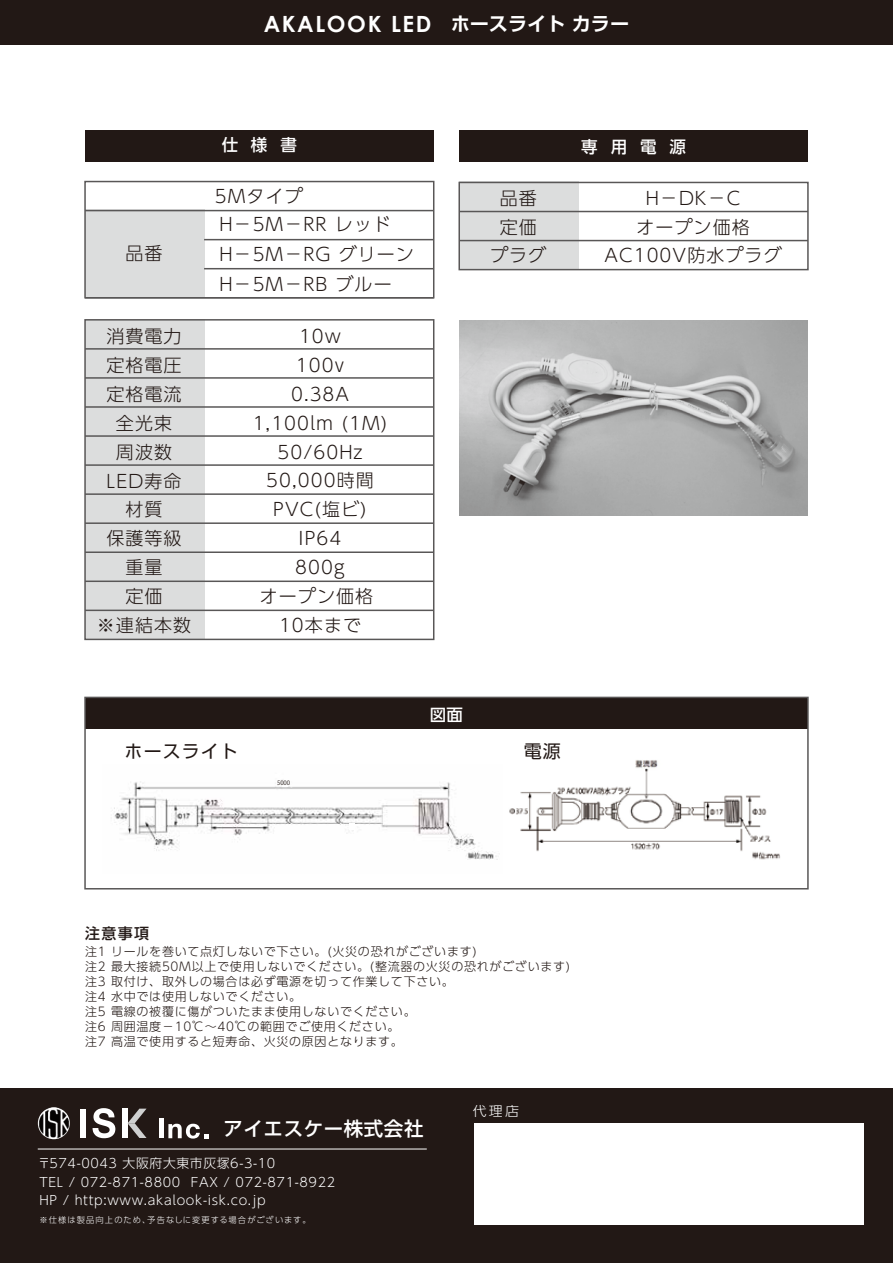
<style>
.page{position:relative;width:893px;height:1263px;background:#fff}
.page>*{position:absolute;margin:0;border:0;box-sizing:border-box;transform-origin:0 0}
.t1{font:700 22.35px "Century Gothic";letter-spacing:.07em;color:#fff}
.t2{font:500 19.5px "UD Shin Go Pr 6";letter-spacing:.03em;color:#fff}
.t3{font:300 18px/29px "UD Shin Go Pr 6";letter-spacing:.06em;color:#221815;text-align:center}
.t4{font:18px "UD Shin Go Pr 6";letter-spacing:.06em;color:#221815}
.t5{font:500 16.5px "UD Shin Go Pr 6";letter-spacing:.78em;color:#fff}
.t6{font:500 15px "UD Shin Go Pr 6";color:#221815}
.t7{font:300 13.2px "UD Shin Go Pr 6";color:#fff;scale:1.06 1}
.t8{font:300 12.75px/18.8px "UD Shin Go Pr 6";letter-spacing:.05em;color:#fff}
.t9{font:300 12px/15px "UD Shin Go Pr 6";letter-spacing:.06em;color:#221815}
.t10{font:300 8.25px "UD Shin Go Pr 6";letter-spacing:.12em;color:#fff}
.t11{font:6px "Koz Go Pr 6 N";color:#221815}
.s1{font-family:"UD Shin Go Pr 6 De";font-size:19.35px}
</style>
<div class="page">
<div style="left:0;top:1089px;width:893px;height:174px;background:#221815"></div>
<div style="left:474px;top:1123px;width:389px;height:101px;background:#fff"></div>
<div style="left:80px;top:1109px;width:6px;height:28px;background:#fff"></div>
<svg style="left:93px;top:1108px;width:22px;height:30px"></svg>
<div style="left:122px;top:1109px;width:6px;height:29px;background:#fff"></div>
<hr style="left:159px;top:1119px;width:4px;height:19px;background:#fff">
<svg style="left:168px;top:1124px;width:40px;height:14px"></svg>
<img style="left:38px;top:1107px;width:32px;height:32px">
<svg style="left:128px;top:1108px;width:19px;height:30px"></svg>
<hr style="left:38px;top:1148px;width:389px;height:1px;background:#fff">
<div style="left:85px;top:319px;width:119px;height:320px;background:#dcdddd"></div>
<div style="left:85px;top:210px;width:119px;height:88px;background:#dcdddd"></div>
<div style="left:84px;top:319px;width:350px;height:321px;border:2px solid #595757"></div>
<div style="left:84px;top:181px;width:350px;height:117px;border:2px solid #595757"></div>
<hr style="left:85px;top:210px;width:349px;height:1px;background:#595757">
<div style="left:85px;top:130px;width:349px;height:32px;background:#221815"></div>
<div style="left:459px;top:130px;width:349px;height:32px;background:#221815"></div>
<div style="left:0;top:0;width:893px;height:45px;background:#221815"></div>
<img style="left:509px;top:760px;width:271px;height:100px">
<img style="left:459px;top:320px;width:349px;height:196px">
<div style="left:85px;top:697px;width:723px;height:32px;background:#221815"></div>
<div style="left:84px;top:697px;width:725px;height:192px;border:2px solid #595757"></div>
<hr style="left:204px;top:239px;width:230px;height:1px;background:#595757">
<hr style="left:204px;top:268px;width:230px;height:1px;background:#595757">
<div style="left:459px;top:182px;width:119px;height:88px;background:#dcdddd"></div>
<div style="left:458px;top:182px;width:351px;height:88px;border:2px solid #595757"></div>
<hr style="left:459px;top:211px;width:349px;height:1px;background:#595757">
<hr style="left:459px;top:240px;width:349px;height:1px;background:#595757">
<hr style="left:85px;top:297px;width:349px;height:1px;background:#595757">
<hr style="left:85px;top:348px;width:349px;height:2px;background:#595757">
<hr style="left:85px;top:377px;width:349px;height:2px;background:#595757">
<hr style="left:85px;top:406px;width:349px;height:2px;background:#595757">
<hr style="left:85px;top:435px;width:349px;height:2px;background:#595757">
<hr style="left:85px;top:464px;width:349px;height:2px;background:#595757">
<hr style="left:85px;top:493px;width:349px;height:2px;background:#595757">
<hr style="left:85px;top:522px;width:349px;height:2px;background:#595757">
<hr style="left:85px;top:551px;width:349px;height:2px;background:#595757">
<hr style="left:85px;top:580px;width:349px;height:2px;background:#595757">
<hr style="left:85px;top:610px;width:349px;height:1px;background:#595757">
<img style="left:114px;top:779px;width:384px;height:81px">
<svg style="left:349px;top:824px;width:6px;height:6px"></svg>
<svg style="left:282px;top:780px;width:6px;height:6px"></svg>
<h1 class="t1" style="left:264px;top:10px;width:367px">AKALOOK LED <span class="s1">ホースライト カラー</span></h1>
<h3 class="t3" style="left:125px;top:238px;width:39px">品番</h3>
<h3 class="t5" style="left:222px;top:131px;width:76px">仕様書</h3>
<h3 class="t5" style="left:581px;top:133px;width:106px">専用電源</h3>
<h3 class="t3" style="left:215px;top:181px;width:89px">5Mタイプ</h3>
<h3 class="t3" style="left:490px;top:183px;width:58px">品番定価プラグ</h3>
<h3 class="t3" style="left:604px;top:183px;width:179px">H－DK－C<br>オープン価格<br>AC100V防水プラグ</h3>
<h3 class="t3" style="left:219px;top:209px;width:196px;line-height:30px;text-align:left">H－5M－RR レッド<br>H－5M－RG グリーン<br>H－5M－RB ブルー</h3>
<h3 class="t3" style="left:97px;top:321px;width:96px">消費電力定格電圧定格電流全光束<br>周波数<br>LED寿命材質<br>保護等級重量<br>定価<br>※連結本数</h3>
<h3 class="t3" style="left:253px;top:321px;width:136px">10w<br>100v<br>0.38A<br>1,100lm (1M)<br>50/60Hz<br>50,000時間<br>PVC(塩ビ)<br>IP64<br>800g<br>オープン価格<br>10本まで</h3>
<h3 class="t5" style="left:430px;top:701px;width:34px">図面</h3>
<h3 class="t4" style="left:125px;top:736px;width:115px">ホースライト</h3>
<h3 class="t4" style="left:524px;top:736px;width:39px">電源</h3>
<p class="t11" style="left:277px;top:779px;width:15px">5000</p>
<p class="t6" style="left:85px;top:921px;width:66px">注意事項</p>
<p class="t9" style="left:85px;top:943px;width:487px">注1 リールを巻いて点灯しないで下さい。(火災の恐れがございます)<br>注2 最大接続50M以上で使用しないでください。(整流器の火災の恐れがございます)注3 取付け、取外しの場合は必ず電源を切って作業して下さい。<br>注4 水中では使用しないでください。<br>注5 電線の被覆に傷がついたまま使用しないでください。<br>注6 周囲温度－10℃～40℃の範囲でご使用ください。<br>注7 高温で使用すると短寿命、火災の原因となります。</p>
<h2 class="t2" style="left:224px;top:1113px;width:201px">アイエスケー株式会社</h2>
<p class="t8" style="left:38px;top:1153px;width:299px">〒574-0043 大阪府大東市灰塚6-3-10<br>TEL / 072-871-8800 FAX / 072-871-8922<br>HP / http:www.akalook-isk.co.jp</p>
<p class="t10" style="left:39px;top:1213px;width:273px">※仕様は製品向上のため、予告なしに変更する場合がございます。</p>
<p class="t7" style="left:473px;top:1100px;width:45px">代理店</p>
</div>
